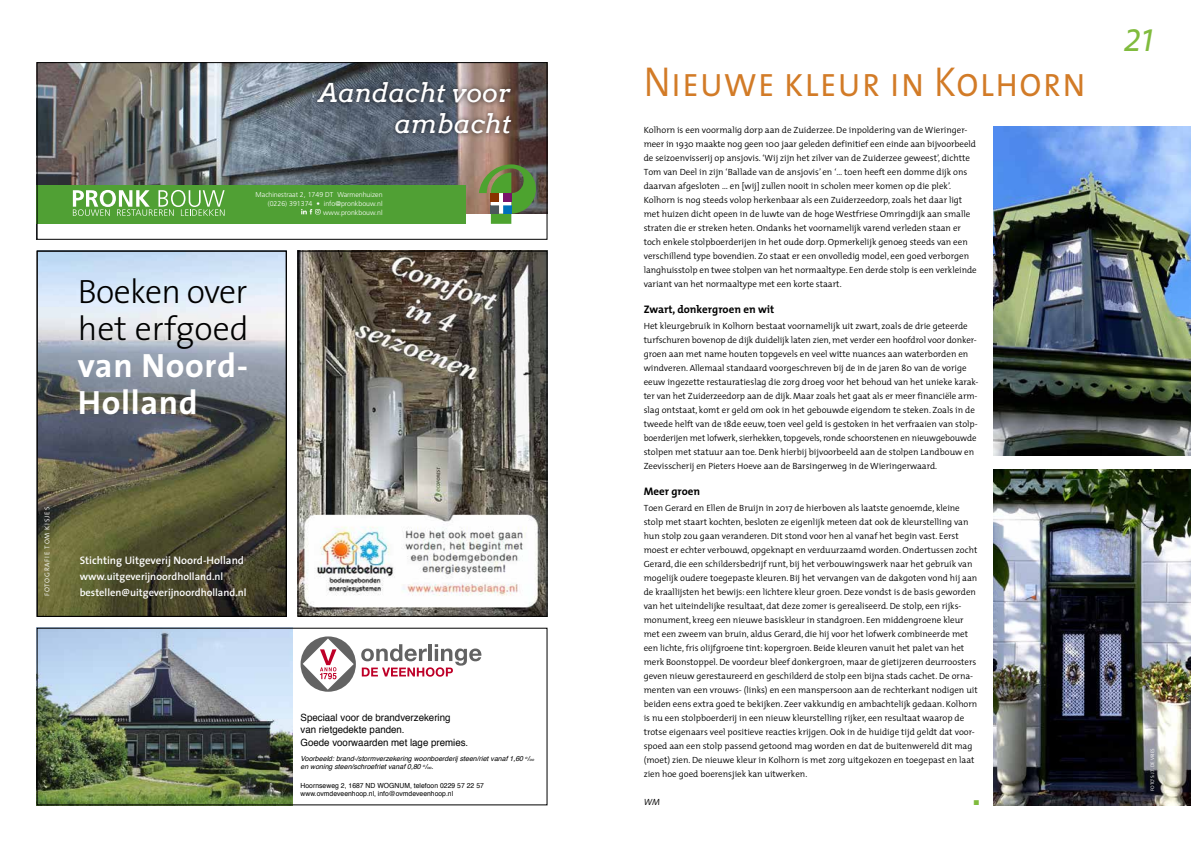
<style>
.page{position:relative;width:1191px;height:842px;background:#fff}
.page>*{position:absolute;margin:0;border:0;box-sizing:border-box;transform-origin:0 0}
.t1{font:42px "The Mix Semi Light Caps";letter-spacing:.01em;color:#d27b27;scale:.9 1}
.t2{font:italic 300 42px "The Mix";color:#80bb3d;scale:.9 1}
.t3{font:300 33.8px/37.1px "The Sans";letter-spacing:-.015em;color:#000}
.t4{font:700 33.8px/37.1px "The Sans";letter-spacing:.02em;color:#fff}
.t5{font:italic 26px/31.2px "Arvo";color:#fff;text-align:right}
.t6{font:700 11px "The Mix";color:#000}
.t7{font:600 10.9px "The Sans";color:#fff}
.t8{font:600 10.5px "The Sans";color:#fff}
.t9{font:10px/12.5px "Helvetica";color:#000}
.t10{font:300 9px/14px "The Mix";color:#000}
.t11{font:italic 300 9px "The Mix";color:#000}
.t12{font:italic 7px/8.4px "Helvetica";color:#000}
.t13{font:7px/8.4px "Helvetica";color:#000}
.t14{font:300 7px/9px "Frutiger";color:#fff;text-align:right}
.t15{font:300 7px "The Sans";letter-spacing:.11em;color:#fff}
.t16{font:7px "Zapf Dingbats ITC";color:#80bb3d}
.t17{font:5px "The Mix Semi Light Caps";color:#fff}
.s1{font-size:4.1px}
</style>
<div class="page">
<img style="left:39px;top:630px;width:253px;height:173px">
<svg style="left:300px;top:636px;width:56px;height:56px"></svg>
<svg style="left:303px;top:638px;width:51px;height:52px"></svg>
<svg style="left:361px;top:644px;width:120px;height:33px"></svg>
<img style="left:993px;top:126px;width:198px;height:329px">
<img style="left:993px;top:469px;width:198px;height:336px">
<img style="left:39px;top:64px;width:506px;height:150px">
<div style="left:37px;top:185px;width:429px;height:39px;background:#50a034"></div>
<svg style="left:479px;top:164px;width:57px;height:60px;background:#7b9964"></svg>
<div style="left:491px;top:193px;width:8px;height:8px;background:#893200"></div>
<div style="left:503px;top:193px;width:8px;height:8px;background:#79146a"></div>
<svg style="left:73px;top:190px;width:152px;height:26px"></svg>
<svg style="left:301px;top:209px;width:19px;height:5px"></svg>
<div style="left:312px;top:77px;width:204px;height:62px;background:#000;opacity:.75"></div>
<div style="left:37px;top:62px;width:510px;height:178px;border:1px solid #000"></div>
<img style="left:39px;top:253px;width:245px;height:362px">
<div style="left:37px;top:251px;width:249px;height:366px;border:1px solid #000"></div>
<img style="left:300px;top:253px;width:245px;height:362px">
<div style="left:298px;top:251px;width:249px;height:366px;border:1px solid #000"></div>
<h3 class="t5" style="left:319px;top:76px;width:193px">Aandacht voor ambacht</h3>
<p class="t14" style="left:256px;top:190px;width:128px">Machinestraat 2, 1749 DT Warmenhuizen (0226) 391374 • info@pronkbouw.nl www.pronkbouw.nl</p>
<h2 class="t3" style="left:78px;top:272px;width:172px">Boeken over het erfgoed</h2>
<h2 class="t4" style="left:78px;top:346px;width:172px">van Noord-<br>Holland</h2>
<p class="t15" style="left:41px;top:596px;width:91px;rotate:-90deg">FOTOGRAFIE TOM KISJES</p>
<p class="t7" style="left:80px;top:551px;width:166px">Stichting Uitgeverij Noord-Holland</p>
<p class="t8" style="left:80px;top:567px;width:145px">www.uitgeverijnoordholland.nl</p>
<p class="t8" style="left:80px;top:583px;width:168px">bestellen@uitgeverijnoordholland.nl</p>
<p class="t9" style="left:300px;top:711px;width:169px">Speciaal voor de brandverzekering van rietgedekte panden.<br>Goede voorwaarden met lage premies.</p>
<p class="t12" style="left:300px;top:754px;width:235px">Voorbeeld: brand-/stormverzekering woonboerderij steen/riet vanaf 1,60 <sup>o</sup>/<span class="s1">oo </span>en woning steen/schroefriet vanaf 0,80 <sup>o</sup>/<span class="s1">oo</span>.</p>
<p class="t13" style="left:300px;top:782px;width:185px">Hoornseweg 2, 1687 ND WOGNUM, telefoon 0229 57 22 57 www.ovmdeveenhoop.nl, info@ovmdeveenhoop.nl</p>
<h1 class="t1" style="left:643px;top:47px;width:493px">Nieuwe kleur in Kolhorn</h1>
<p class="t10" style="left:643px;top:123px;width:334px">Kolhorn is een voormalig dorp aan de Zuiderzee. De inpoldering van de Wieringer&shy;meer in 1930 maakte nog geen 100 jaar geleden definitief een einde aan bijvoorbeeld de seizoenvisserij op ansjovis. ‘Wij zijn het zilver van de Zuiderzee geweest’, dichtte Tom van Deel in zijn ‘Ballade van de ansjovis’ en ‘… toen heeft een domme dijk ons daarvan afgesloten … en [wij] zullen nooit in scholen meer komen op die plek’.<br>Kolhorn is nog steeds volop herkenbaar als een Zuiderzeedorp, zoals het daar ligt met huizen dicht opeen in de luwte van de hoge Westfriese Omringdijk aan smalle straten die er streken heten. Ondanks het voornamelijk varend verleden staan er toch enkele stolpboerderijen in het oude dorp. Opmerkelijk genoeg steeds van een verschillend type bovendien. Zo staat er een onvolledig model, een goed verborgen langhuisstolp en twee stolpen van het normaaltype. Een derde stolp is een verkleinde variant van het normaaltype met een korte staart.</p>
<p class="t6" style="left:643px;top:300px;width:132px">Zwart, donkergroen en wit</p>
<p class="t10" style="left:643px;top:319px;width:336px">Het kleurgebruik in Kolhorn bestaat voornamelijk uit zwart, zoals de drie geteerde turfschuren bovenop de dijk duidelijk laten zien, met verder een hoofdrol voor donker&shy;groen aan met name houten topgevels en veel witte nuances aan waterborden en windveren. Allemaal standaard voorgeschreven bij de in de jaren 80 van de vorige eeuw ingezette restauratieslag die zorg droeg voor het behoud van het unieke karak&shy;ter van het Zuiderzeedorp aan de dijk. Maar zoals het gaat als er meer financiële arm&shy;slag ontstaat, komt er geld om ook in het gebouwde eigendom te steken. Zoals in de tweede helft van de 18de eeuw, toen veel geld is gestoken in het verfraaien van stolp&shy;boerderijen met lofwerk, sierhekken, topgevels, ronde schoorstenen en nieuwgebouwde stolpen met statuur aan toe. Denk hierbij bijvoorbeeld aan de stolpen Landbouw en Zeevisscherij en Pieters Hoeve aan de Barsingerweg in de Wieringerwaard.</p>
<p class="t6" style="left:643px;top:482px;width:58px">Meer groen</p>
<p class="t10" style="left:643px;top:501px;width:335px">Toen Gerard en Ellen de Bruijn in 2017 de hierboven als laatste genoemde, kleine stolp met staart kochten, besloten ze eigenlijk meteen dat ook de kleurstelling van hun stolp zou gaan veranderen. Dit stond voor hen al vanaf het begin vast. Eerst moest er echter verbouwd, opgeknapt en verduurzaamd worden. Ondertussen zocht Gerard, die een schildersbedrijf runt, bij het verbouwingswerk naar het gebruik van mogelijk oudere toegepaste kleuren. Bij het vervangen van de dakgoten vond hij aan de kraallijsten het bewijs: een lichtere kleur groen. Deze vondst is de basis geworden van het uiteindelijke resultaat, dat deze zomer is gerealiseerd. De stolp, een rijks&shy;monument, kreeg een nieuwe basiskleur in standgroen. Een middengroene kleur met een zweem van bruin, aldus Gerard, die hij voor het lofwerk combineerde met een lichte, fris olijfgroene tint: kopergroen. Beide kleuren vanuit het palet van het merk Boonstoppel. De voordeur bleef donkergroen, maar de gietijzeren deurroosters geven nieuw gerestaureerd en geschilderd de stolp een bijna stads cachet. De orna&shy;menten van een vrouws- (links) en een manspersoon aan de rechterkant nodigen uit beiden eens extra goed te bekijken. Zeer vakkundig en ambachtelijk gedaan. Kolhorn is nu een stolpboerderij in een nieuw kleurstelling rijker, een resultaat waarop de trotse eigenaars veel positieve reacties krijgen. Ook in de huidige tijd geldt dat voor&shy;spoed aan een stolp passend getoond mag worden en dat de buitenwereld dit mag (moet) zien. De nieuwe kleur in Kolhorn is met zorg uitgekozen en toegepast en laat zien hoe goed boerensjiek kan uitwerken.</p>
<p class="t11" style="left:643px;top:795px;width:18px">WM</p>
<p class="t16" style="left:974px;top:799px;width:7px">■</p>
<h1 class="t2" style="left:1123px;top:2px;width:35px">21</h1>
<p class="t17" style="left:1148px;top:791px;width:44px;rotate:-90deg">FOTO’S: J.T. DE VRIES</p>
</div>
